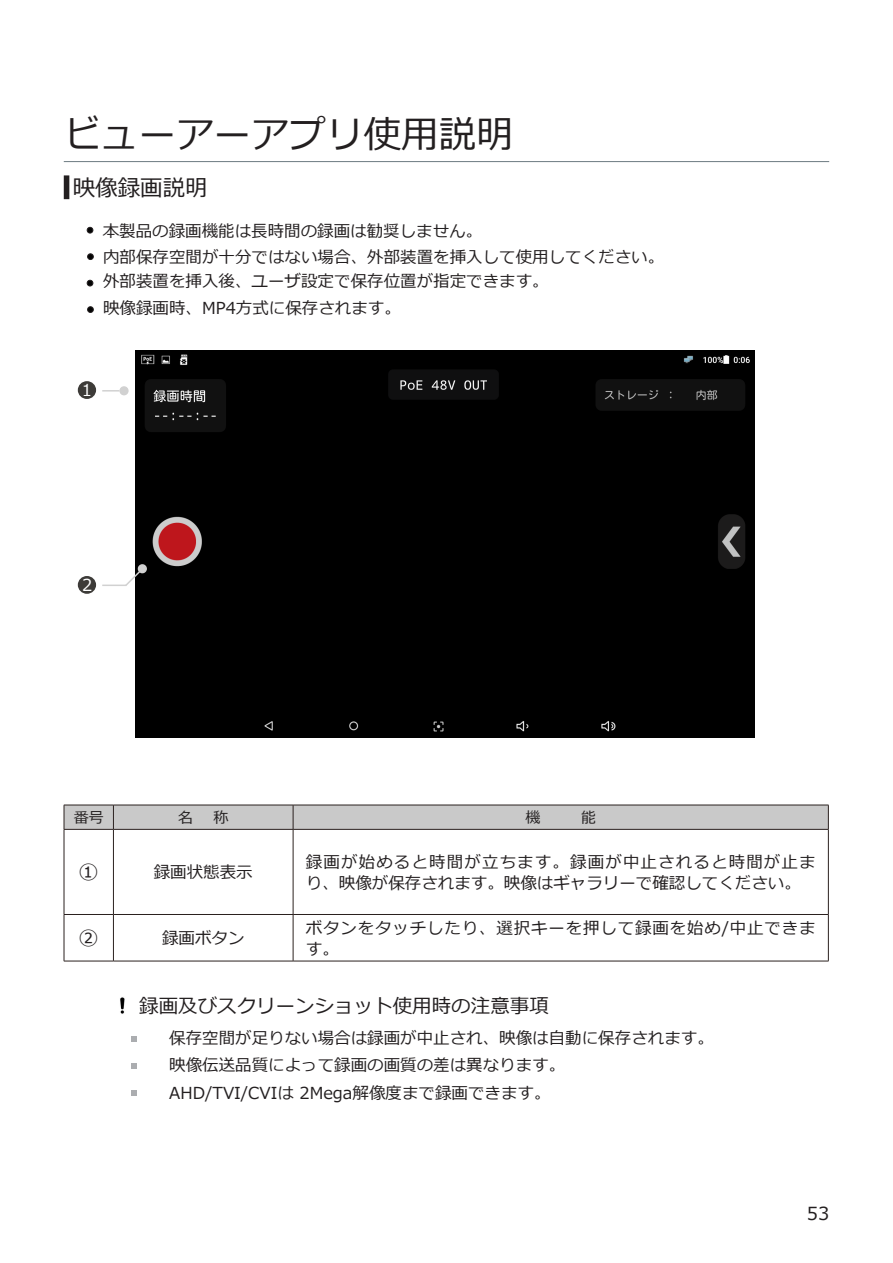
<style>
.page{position:relative;width:893px;height:1263px;background:#fff}
.page>*{position:absolute;margin:0;border:0;box-sizing:border-box;transform-origin:0 0}
._1번{font:37.5px "Meiryo";color:#231f20}
._1번-2{font:22.5px "Meiryo";color:#231f20}
._1번-3{font:19.5px "Meiryo";color:#231f20}
.t1{font:18px "Meiryo";color:#231f20}
._1번-4{font:16.5px "Meiryo";color:#231f20}
._1번-5{font:16.5px/21px "Meiryo";letter-spacing:.065em;color:#231f20}
._1번-6{font:16.5px/21px "Meiryo";letter-spacing:.05em;color:#231f20}
._1번-7{font:16.5px "Meiryo";color:#fff}
._1번-8{font:15px "Meiryo";color:#231f20}
</style>
<div class="page">
<hr style="left:64px;top:161px;width:765px;height:1px;background:#6c7b81">
<div style="left:135px;top:350px;width:620px;height:387px;background:#000"></div>
<svg style="left:64px;top:175px;width:5px;height:24px"></svg>
<svg style="left:87px;top:227px;width:6px;height:6px"></svg>
<div style="left:87px;top:254px;width:7px;height:6px;border:1px solid #231f20;border-radius:50%"></div>
<svg style="left:87px;top:280px;width:6px;height:6px"></svg>
<div style="left:78px;top:576px;width:18px;height:18px;background:#3d3b38;border-radius:50%"></div>
<div style="left:138px;top:564px;width:9px;height:9px;border:2px solid #d1d1d1;border-radius:50%"></div>
<div style="left:78px;top:381px;width:18px;height:18px;background:#3d3b38;border-radius:50%"></div>
<div style="left:120px;top:387px;width:8px;height:8px;background:#d1d1d1;border-radius:50%"></div>
<div style="left:119px;top:386px;width:10px;height:9px;border:2px solid #d1d1d1;border-radius:50%"></div>
<svg style="left:102px;top:390px;width:17px;height:2px"></svg>
<div style="left:87px;top:306px;width:7px;height:7px;border:1px solid #231f20;border-radius:50%"></div>
<svg style="left:102px;top:566px;width:43px;height:22px"></svg>
<img style="left:120px;top:997px;width:5px;height:17px">
<svg style="left:131px;top:1036px;width:6px;height:5px"></svg>
<svg style="left:131px;top:1063px;width:6px;height:5px"></svg>
<svg style="left:131px;top:1090px;width:6px;height:6px"></svg>
<svg style="left:64px;top:805px;width:765px;height:24px;background:#c3c3c3"></svg>
<hr style="left:64px;top:829px;width:49px;height:1px;background:#2b211f">
<hr style="left:64px;top:829px;width:1px;height:85px;background:#2b211f">
<hr style="left:113px;top:829px;width:180px;height:1px;background:#2b211f">
<hr style="left:113px;top:829px;width:1px;height:85px;background:#2b211f">
<hr style="left:293px;top:829px;width:536px;height:1px;background:#2b211f">
<hr style="left:293px;top:829px;width:1px;height:85px;background:#2b211f">
<hr style="left:828px;top:829px;width:1px;height:85px;background:#2b211f">
<hr style="left:64px;top:914px;width:49px;height:1px;background:#2b211f">
<hr style="left:64px;top:915px;width:1px;height:46px;background:#2b211f">
<hr style="left:113px;top:914px;width:180px;height:1px;background:#2b211f">
<hr style="left:113px;top:915px;width:1px;height:46px;background:#2b211f">
<hr style="left:293px;top:914px;width:536px;height:1px;background:#2b211f">
<hr style="left:293px;top:915px;width:1px;height:46px;background:#2b211f">
<hr style="left:828px;top:915px;width:1px;height:46px;background:#2b211f">
<hr style="left:64px;top:961px;width:49px;height:1px;background:#2b211f">
<hr style="left:113px;top:961px;width:180px;height:1px;background:#2b211f">
<hr style="left:293px;top:961px;width:536px;height:1px;background:#2b211f">
<p class="_1번" style="left:64px;top:108px;width:452px">ビューアーアプリ使用説明</p>
<p class="_1번-2" style="left:73px;top:172px;width:137px">映像録画説明</p>
<p class="_1번-4" style="left:103px;top:219px;width:381px">本製品の録画機能は長時間の録画は勧奨しません。</p>
<p class="_1번-4" style="left:103px;top:245px;width:562px">内部保存空間が十分ではない場合、外部装置を挿入して使用してください。</p>
<p class="_1번-4" style="left:103px;top:270px;width:447px">外部装置を挿入後、ユーザ設定で保存位置が指定できます。</p>
<p class="_1번-4" style="left:103px;top:296px;width:299px">映像録画時、MP4方式に保存されます。</p>
<p class="_1번-7" style="left:82px;top:379px;width:12px">1</p>
<p class="_1번-7" style="left:82px;top:574px;width:12px">2</p>
<p class="_1번-8" style="left:74px;top:807px;width:32px">番号</p>
<p class="_1번-8" style="left:178px;top:807px;width:16px">名</p>
<p class="_1번-8" style="left:213px;top:807px;width:16px">称</p>
<p class="_1번-8" style="left:525px;top:807px;width:16px">機</p>
<p class="_1번-8" style="left:581px;top:807px;width:16px">能</p>
<p class="_1번-3" style="left:79px;top:859px;width:21px">①</p>
<p class="_1번-4" style="left:154px;top:861px;width:100px">録画状態表示</p>
<p class="_1번-5" style="left:306px;top:852px;width:511px">録画が始めると時間が立ちます。録画が中止されると時間が止まり、映像が保存されます。映像はギャラリーで確認してください。</p>
<p class="_1번-3" style="left:79px;top:924px;width:21px">②</p>
<p class="_1번-4" style="left:162px;top:926px;width:84px">録画ボタン</p>
<p class="_1번-6" style="left:306px;top:918px;width:511px">ボタンをタッチしたり、選択キーを押して録画を始め/中止できます。</p>
<p class="_1번-3" style="left:139px;top:992px;width:411px">録画及びスクリーンショット使用時の注意事項</p>
<p class="_1번-4" style="left:169px;top:1027px;width:546px">保存空間が足りない場合は録画が中止され、映像は自動に保存されます。</p>
<p class="_1번-4" style="left:169px;top:1054px;width:397px">映像伝送品質によって録画の画質の差は異なります。</p>
<p class="_1번-4" style="left:169px;top:1081px;width:383px">AHD/TVI/CVIは 2Mega解像度まで録画できます。</p>
<p class="t1" style="left:807px;top:1200px;width:24px">53</p>
</div>
